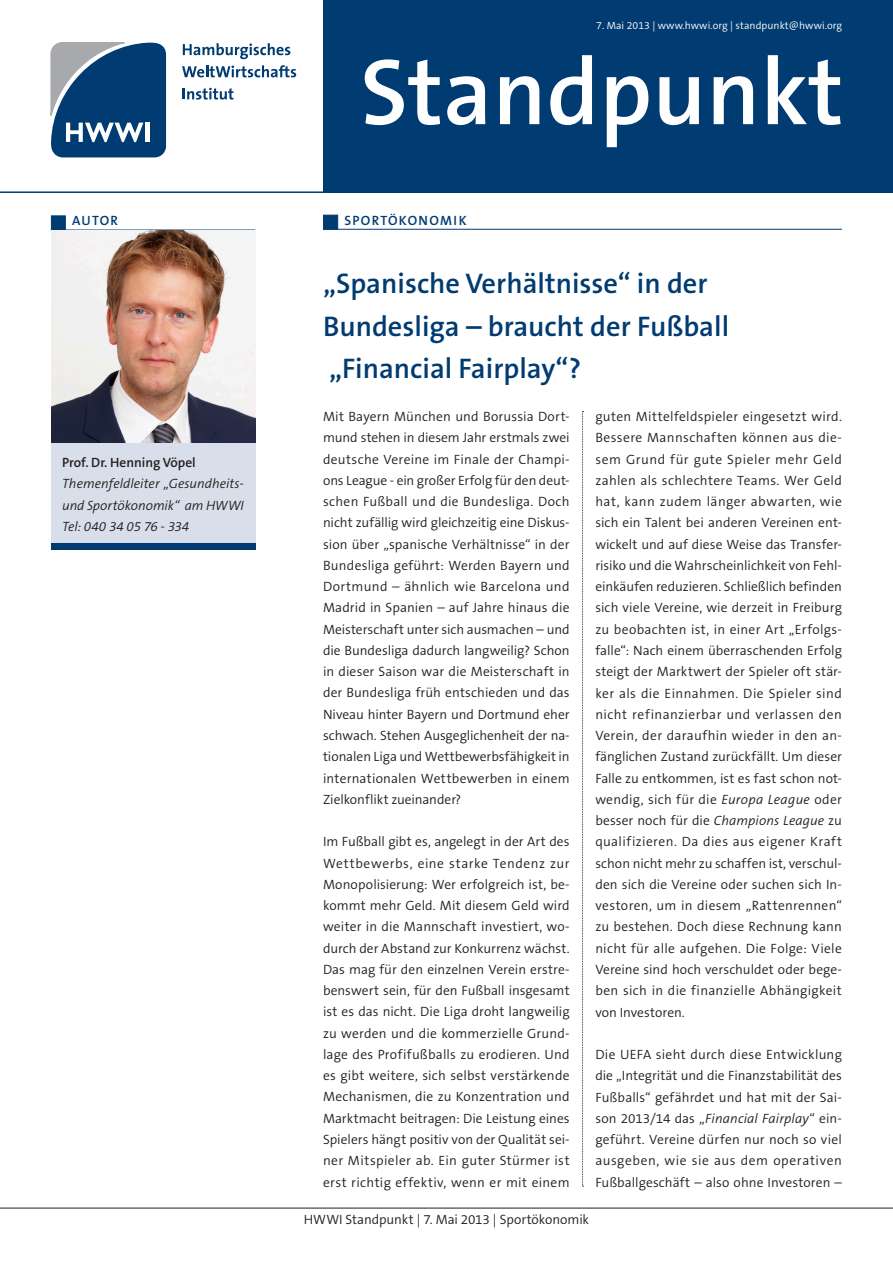
<style>
.page{position:relative;width:893px;height:1263px;background:#fff}
.page>*{position:absolute;margin:0;border:0;box-sizing:border-box;transform-origin:0 0}
.t1{font:600 94.5px "The Sans B6";color:#fff}
.t2{font:600 28.5px/42.5px "The Sans B6";color:#003b71}
.t3{font:300 13.5px/21.3px "The Sans B4";letter-spacing:.015em;color:#231f20;text-align:justify}
.t4{font:italic 300 13.5px/21.3px "The Sans B4";color:#231f20;text-align:justify}
.t5{font:300 13.5px "The Sans B4";letter-spacing:-.005em;color:#231f20}
.t6{font:600 13.5px "The Sans B6";color:#231f20}
.t7{font:600 13.5px "The Sans B6";letter-spacing:.095em;color:#003b71}
.t8{font:300 10.5px "The Sans B4";letter-spacing:.005em;color:#fff}
.s1{font-style:italic}
</style>
<div class="page">
<div style="left:51px;top:442px;width:204px;height:107px;background:#d8dfeb"></div>
<div style="left:323px;top:0;width:570px;height:191px;background:#003b71"></div>
<svg style="left:183px;top:88px;width:50px;height:12px"></svg>
<svg style="left:182px;top:65px;width:114px;height:12px"></svg>
<svg style="left:183px;top:43px;width:107px;height:16px"></svg>
<svg style="left:50px;top:42px;width:116px;height:115px;background:#346089"></svg>
<hr style="left:0;top:191px;width:893px;height:2px;background:#003b71">
<svg style="left:582px;top:411px;width:2px;height:776px"></svg>
<hr style="left:0;top:1208px;width:893px;height:1px;background:#231f20">
<div style="left:323px;top:215px;width:15px;height:15px;background:#003b71;border:1px solid #003b71"></div>
<hr style="left:323px;top:229px;width:519px;height:1px;background:#003b71">
<div style="left:51px;top:543px;width:204px;height:6px;background:#003b71"></div>
<div style="left:51px;top:215px;width:15px;height:15px;background:#003b71;border:1px solid #003b71"></div>
<img style="left:51px;top:230px;width:204px;height:212px">
<p class="t7" style="left:72px;top:213px;width:47px">AUTOR</p>
<p class="t6" style="left:62px;top:455px;width:135px">Prof. Dr. Henning Vöpel</p>
<p class="t4" style="left:62px;top:473px;width:183px">Themenfeldleiter „Gesundheits&shy;und Sportökonomik“ am HWWI Tel: 040 34 05 76 - 334</p>
<p class="t8" style="left:596px;top:20px;width:247px">7. Mai 2013 | www.hwwi.org | standpunkt@hwwi.org</p>
<h1 class="t1" style="left:360px;top:41px;width:485px">Standpunkt</h1>
<p class="t7" style="left:344px;top:213px;width:124px">SPORTÖKONOMIK</p>
<h2 class="t2" style="left:323px;top:263px;width:408px">„Spanische Verhältnisse“ in der<br>Bundesliga – braucht der Fußball „Financial Fairplay“?</h2>
<p class="t3" style="left:323px;top:406px;width:248px">Mit Bayern München und Borussia Dort&shy;mund stehen in diesem Jahr erstmals zwei deutsche Vereine im Finale der Champi&shy;ons League - ein großer Erfolg für den deut&shy;schen Fußball und die Bundesliga. Doch nicht zufällig wird gleichzeitig eine Diskus&shy;sion über „spanische Verhältnisse“ in der Bundesliga geführt: Werden Bayern und Dortmund – ähnlich wie Barcelona und Madrid in Spanien – auf Jahre hinaus die Meisterschaft unter sich ausmachen – und die Bundesliga dadurch langweilig? Schon in dieser Saison war die Meisterschaft in der Bundesliga früh entschieden und das Niveau hinter Bayern und Dortmund eher schwach. Stehen Ausgeglichenheit der na&shy;tionalen Liga und Wettbewerbsfähigkeit in internationalen Wettbewerben in einem Zielkonflikt zueinander?</p>
<p class="t3" style="left:323px;top:831px;width:248px">Im Fußball gibt es, angelegt in der Art des Wettbewerbs, eine starke Tendenz zur Monopolisierung: Wer erfolgreich ist, be&shy;kommt mehr Geld. Mit diesem Geld wird weiter in die Mannschaft investiert, wo&shy;durch der Abstand zur Konkurrenz wächst.<br>Das mag für den einzelnen Verein erstre&shy;benswert sein, für den Fußball insgesamt ist es das nicht. Die Liga droht langweilig zu werden und die kommerzielle Grund&shy;lage des Profifußballs zu erodieren. Und es gibt weitere, sich selbst verstärkende Mechanismen, die zu Konzentration und Marktmacht beitragen: Die Leistung eines Spielers hängt positiv von der Qualität sei&shy;ner Mitspieler ab. Ein guter Stürmer ist erst richtig effektiv, wenn er mit einem</p>
<p class="t3" style="left:595px;top:406px;width:248px">guten Mittelfeldspieler eingesetzt wird.<br>Bessere Mannschaften können aus die&shy;sem Grund für gute Spieler mehr Geld zahlen als schlechtere Teams. Wer Geld hat, kann zudem länger abwarten, wie sich ein Talent bei anderen Vereinen ent&shy;wickelt und auf diese Weise das Transfer&shy;risiko und die Wahrscheinlichkeit von Fehl&shy;einkäufen reduzieren. Schließlich befinden sich viele Vereine, wie derzeit in Freiburg zu beobachten ist, in einer Art „Erfolgs&shy;falle“: Nach einem überraschenden Erfolg steigt der Marktwert der Spieler oft stär&shy;ker als die Einnahmen. Die Spieler sind nicht refinanzierbar und verlassen den Verein, der daraufhin wieder in den an&shy;fänglichen Zustand zurückfällt. Um dieser Falle zu entkommen, ist es fast schon not&shy;wendig, sich für die <span class="s1">Europa League</span> oder besser noch für die <span class="s1">Champions League</span> zu qualifizieren. Da dies aus eigener Kraft schon nicht mehr zu schaffen ist, verschul&shy;den sich die Vereine oder suchen sich In&shy;vestoren, um in diesem „Rattenrennen“ zu bestehen. Doch diese Rechnung kann nicht für alle aufgehen. Die Folge: Viele Vereine sind hoch verschuldet oder bege&shy;ben sich in die finanzielle Abhängigkeit von Investoren.</p>
<p class="t3" style="left:595px;top:1044px;width:248px">Die UEFA sieht durch diese Entwicklung die „Integrität und die Finanzstabilität des Fußballs“ gefährdet und hat mit der Sai&shy;son 2013/14 das „<span class="s1">Financial Fairplay</span>“ ein&shy;geführt. Vereine dürfen nur noch so viel ausgeben, wie sie aus dem operativen Fußballgeschäft – also ohne Investoren –</p>
<p class="t5" style="left:304px;top:1212px;width:287px">HWWI Standpunkt | 7. Mai 2013 | Sportökonomik</p>
</div>
